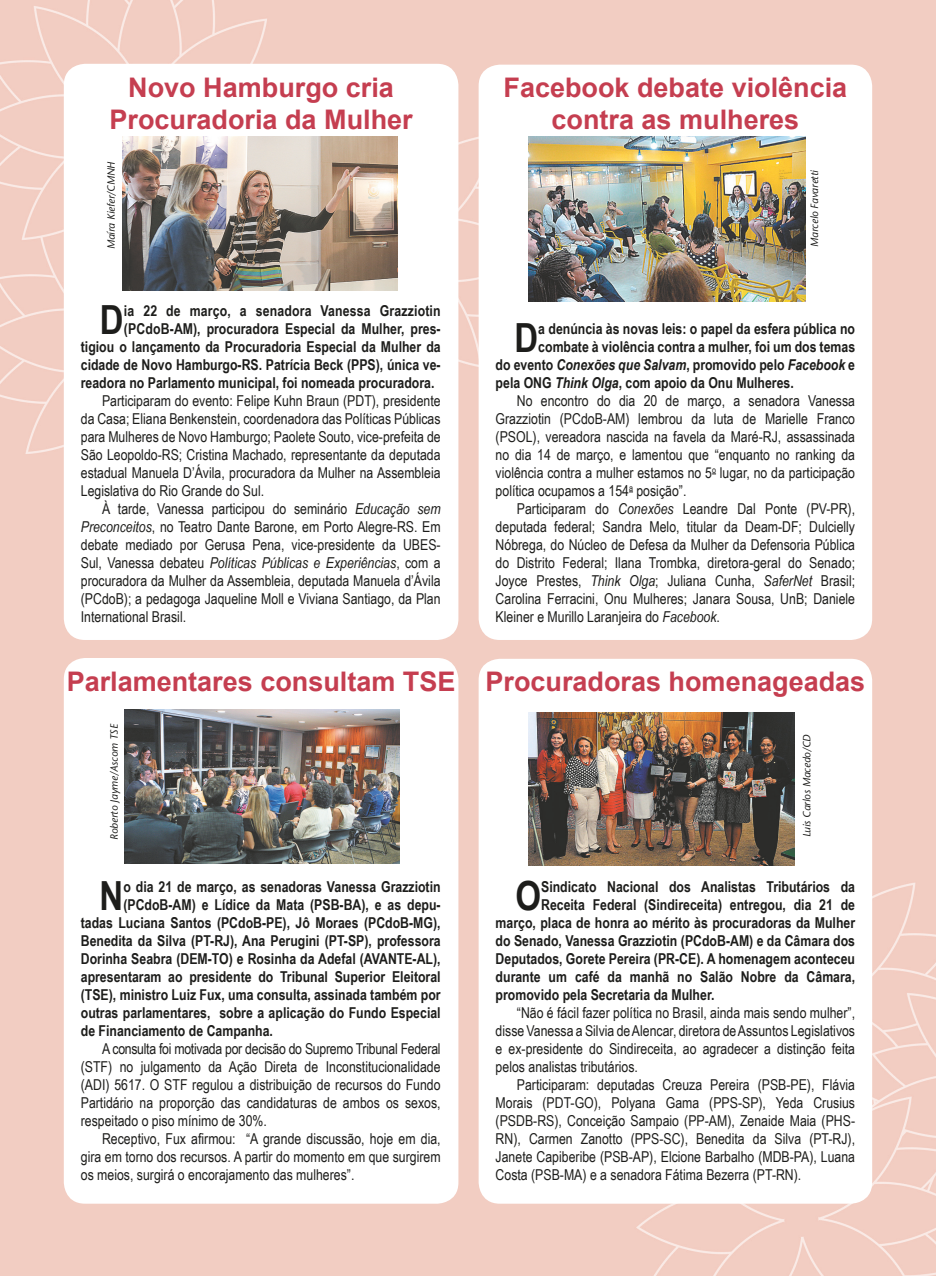
<style>
.page{position:relative;width:936px;height:1276px;background:#fff}
.page>*{position:absolute;margin:0;border:0;box-sizing:border-box;transform-origin:0 0}
.t1{font:700 40.2px "Arial Narrow";color:#1d1d1b}
.t2{font:700 27px/32.4px "Arial";color:#c53e50;text-align:center}
.t3{font:15px/18px "Arial Narrow";color:#1d1d1b;text-align:justify}
.t4{font:700 15px "Arial Narrow";color:#1d1d1b}
.t5{font:italic 700 15px "Arial Narrow";color:#1d1d1b}
.t6{font:italic 500 10.5px "Stone Sans Std";letter-spacing:-.005em;color:#1d1d1b}
.s1{font-style:italic}
.s2{font-style:normal}
</style>
<div class="page">
<div style="left:0;top:0;width:935px;height:1276px;background:#f2cdc2"></div>
<div style="left:478px;top:65px;width:394px;height:575px;background:#fff;border-radius:21px"></div>
<div style="left:64px;top:64px;width:394px;height:576px;background:#fff;border-radius:21px"></div>
<img style="left:529px;top:137px;width:276px;height:165px">
<img style="left:122px;top:136px;width:275px;height:154px">
<div style="left:478px;top:659px;width:394px;height:544px;background:#fff;border-radius:21px"></div>
<div style="left:64px;top:658px;width:394px;height:545px;background:#fff;border-radius:21px"></div>
<img style="left:529px;top:712px;width:265px;height:154px">
<img style="left:125px;top:709px;width:274px;height:155px">
<h2 class="t2" style="left:503px;top:72px;width:345px">Facebook debate violência contra as mulheres</h2>
<h2 class="t2" style="left:109px;top:72px;width:305px">Novo Hamburgo cria<br>Procuradoria da Mulher</h2>
<p class="t6" style="left:105px;top:249px;width:90px;rotate:-90deg">Maíra Kiefer/CMNH</p>
<p class="t6" style="left:808px;top:247px;width:79px;rotate:-90deg">Marcelo Favaretti</p>
<h1 class="t1" style="left:100px;top:289px;width:25px">D</h1>
<p class="t4" style="left:124px;top:299px;width:318px">ia 22 de março, a senadora Vanessa Grazziotin</p>
<p class="t4" style="left:124px;top:317px;width:318px">(PCdoB-AM), procuradora Especial da Mulher, pres-</p>
<p class="t4" style="left:81px;top:335px;width:361px">tigiou o lançamento da Procuradoria Especial da Mulher da</p>
<p class="t4" style="left:81px;top:353px;width:361px">cidade de Novo Hamburgo-RS. Patrícia Beck (PPS), única ve-</p>
<p class="t4" style="left:81px;top:371px;width:355px">readora no Parlamento municipal, foi nomeada procuradora.</p>
<p class="t3" style="left:81px;top:391px;width:361px;text-indent:21px">Participaram do evento: Felipe Kuhn Braun (PDT), presidente da Casa; Eliana Benkenstein, coordenadora das Políticas Públicas para Mulheres de Novo Hamburgo; Paolete Souto, vice-prefeita de São Leopoldo-RS; Cristina Machado, representante da deputada estadual Manuela D’Ávila, procuradora da Mulher na Assembleia Legislativa do Rio Grande do Sul.</p>
<p class="t3" style="left:81px;top:499px;width:361px;text-indent:21px">À tarde, Vanessa participou do seminário <span class="s1">Educação sem Preconceitos</span>, no Teatro Dante Barone, em Porto Alegre-RS. Em debate mediado por Gerusa Pena, vice-presidente da UBES-Sul, Vanessa debateu <span class="s1">Políticas Públicas e Experiências</span>, com a procuradora da Mulher da Assembleia, deputada Manuela d’Ávila (PCdoB); a pedagoga Jaqueline Moll e Viviana Santiago, da Plan International Brasil.</p>
<h1 class="t1" style="left:514px;top:307px;width:25px">D</h1>
<p class="t4" style="left:538px;top:317px;width:318px">a denúncia às novas leis: o papel da esfera pública no</p>
<p class="t4" style="left:538px;top:335px;width:318px">combate à violência contra a mulher, foi um dos temas</p>
<p class="t5" style="left:495px;top:353px;width:361px"><span class="s2">do evento</span> Conexões que Salvam<span class="s2">, promovido pelo</span> Facebook <span class="s2">e</span></p>
<p class="t4" style="left:495px;top:371px;width:300px">pela ONG <span class="s1">Think Olga</span>, com apoio da Onu Mulheres.</p>
<p class="t3" style="left:517px;top:391px;width:339px">No encontro do dia 20 de março, a senadora Vanessa</p>
<p class="t3" style="left:495px;top:409px;width:361px">Grazziotin (PCdoB-AM) lembrou da luta de Marielle Franco</p>
<p class="t3" style="left:495px;top:427px;width:361px">(PSOL), vereadora nascida na favela da Maré-RJ, assassinada</p>
<p class="t3" style="left:495px;top:445px;width:361px">no dia 14 de março, e lamentou que “enquanto no ranking da</p>
<p class="t3" style="left:495px;top:463px;width:361px">violência contra a mulher estamos no 5<sup>o</sup> lugar, no da participação</p>
<p class="t3" style="left:495px;top:481px;width:192px">política ocupamos a 154<sup>a</sup> posição”.</p>
<p class="t3" style="left:517px;top:499px;width:340px">Participaram do <span class="s1">Conexões</span> Leandre Dal Ponte (PV-PR),</p>
<p class="t3" style="left:495px;top:517px;width:361px">deputada federal; Sandra Melo, titular da Deam-DF; Dulcielly</p>
<p class="t3" style="left:495px;top:535px;width:361px">Nóbrega, do Núcleo de Defesa da Mulher da Defensoria Pública</p>
<p class="t3" style="left:495px;top:553px;width:361px">do Distrito Federal; Ilana Trombka, diretora-geral do Senado;</p>
<p class="t3" style="left:495px;top:571px;width:361px">Joyce Prestes, <span class="s1">Think Olga</span>; Juliana Cunha, <span class="s1">SaferNet</span> Brasil;</p>
<p class="t3" style="left:495px;top:589px;width:361px">Carolina Ferracini, Onu Mulheres; Janara Sousa, UnB; Daniele</p>
<p class="t3" style="left:495px;top:607px;width:226px">Kleiner e Murillo Laranjeira do <span class="s1">Facebook</span>.</p>
<h2 class="t2" style="left:67px;top:666px;width:800px">Parlamentares consultam TSE Procuradoras homenageadas</h2>
<p class="t6" style="left:108px;top:840px;width:117px;rotate:-90deg">Roberto Jayme/Ascom TSE</p>
<p class="t6" style="left:800px;top:837px;width:104px;rotate:-90deg">Luis Carlos Macedo/CD</p>
<h1 class="t1" style="left:100px;top:865px;width:25px">N</h1>
<p class="t4" style="left:123px;top:875px;width:319px">o dia 21 de março, as senadoras Vanessa Grazziotin</p>
<p class="t4" style="left:123px;top:893px;width:319px">(PCdoB-AM) e Lídice da Mata (PSB-BA), e as depu-</p>
<p class="t4" style="left:81px;top:911px;width:361px">tadas Luciana Santos (PCdoB-PE), Jô Moraes (PCdoB-MG),</p>
<p class="t4" style="left:81px;top:929px;width:361px">Benedita da Silva (PT-RJ), Ana Perugini (PT-SP), professora</p>
<p class="t4" style="left:81px;top:947px;width:361px">Dorinha Seabra (DEM-TO) e Rosinha da Adefal (AVANTE-AL),</p>
<p class="t4" style="left:81px;top:965px;width:361px">apresentaram ao presidente do Tribunal Superior Eleitoral</p>
<p class="t4" style="left:81px;top:983px;width:361px">(TSE), ministro Luiz Fux, uma consulta, assinada também por</p>
<p class="t4" style="left:81px;top:1001px;width:361px">outras parlamentares, sobre a aplicação do Fundo Especial</p>
<p class="t4" style="left:81px;top:1019px;width:194px">de Financiamento de Campanha.</p>
<p class="t3" style="left:81px;top:1039px;width:361px;text-indent:21px">A consulta foi motivada por decisão do Supremo Tribunal Federal (STF) no julgamento da Ação Direta de Inconstitucionalidade (ADI) 5617. O STF regulou a distribuição de recursos do Fundo Partidário na proporção das candidaturas de ambos os sexos, respeitado o piso mínimo de 30%.</p>
<p class="t3" style="left:81px;top:1129px;width:361px;text-indent:21px">Receptivo, Fux afirmou: “A grande discussão, hoje em dia, gira em torno dos recursos. A partir do momento em que surgirem os meios, surgirá o encorajamento das mulheres”.</p>
<h1 class="t1" style="left:515px;top:865px;width:27px">O</h1>
<p class="t4" style="left:541px;top:875px;width:315px">Sindicato Nacional dos Analistas Tributários da</p>
<p class="t4" style="left:541px;top:893px;width:315px">Receita Federal (Sindireceita) entregou, dia 21 de</p>
<p class="t4" style="left:495px;top:911px;width:361px">março, placa de honra ao mérito às procuradoras da Mulher</p>
<p class="t4" style="left:495px;top:929px;width:361px">do Senado, Vanessa Grazziotin (PCdoB-AM) e da Câmara dos</p>
<p class="t4" style="left:495px;top:947px;width:361px">Deputados, Gorete Pereira (PR-CE). A homenagem aconteceu</p>
<p class="t4" style="left:495px;top:965px;width:361px">durante um café da manhã no Salão Nobre da Câmara,</p>
<p class="t4" style="left:495px;top:983px;width:220px">promovido pela Secretaria da Mulher.</p>
<p class="t3" style="left:495px;top:1003px;width:361px;text-indent:21px">“Não é fácil fazer política no Brasil, ainda mais sendo mulher”, disse Vanessa a Silvia de Alencar, diretora de Assuntos Legislativos e ex-presidente do Sindireceita, ao agradecer a distinção feita pelos analistas tributários.</p>
<p class="t3" style="left:495px;top:1075px;width:361px;text-indent:21px">Participaram: deputadas Creuza Pereira (PSB-PE), Flávia Morais (PDT-GO), Polyana Gama (PPS-SP), Yeda Crusius (PSDB-RS), Conceição Sampaio (PP-AM), Zenaide Maia (PHS-RN), Carmen Zanotto (PPS-SC), Benedita da Silva (PT-RJ), Janete Capiberibe (PSB-AP), Elcione Barbalho (MDB-PA), Luana Costa (PSB-MA) e a senadora Fátima Bezerra (PT-RN).</p>
</div>
